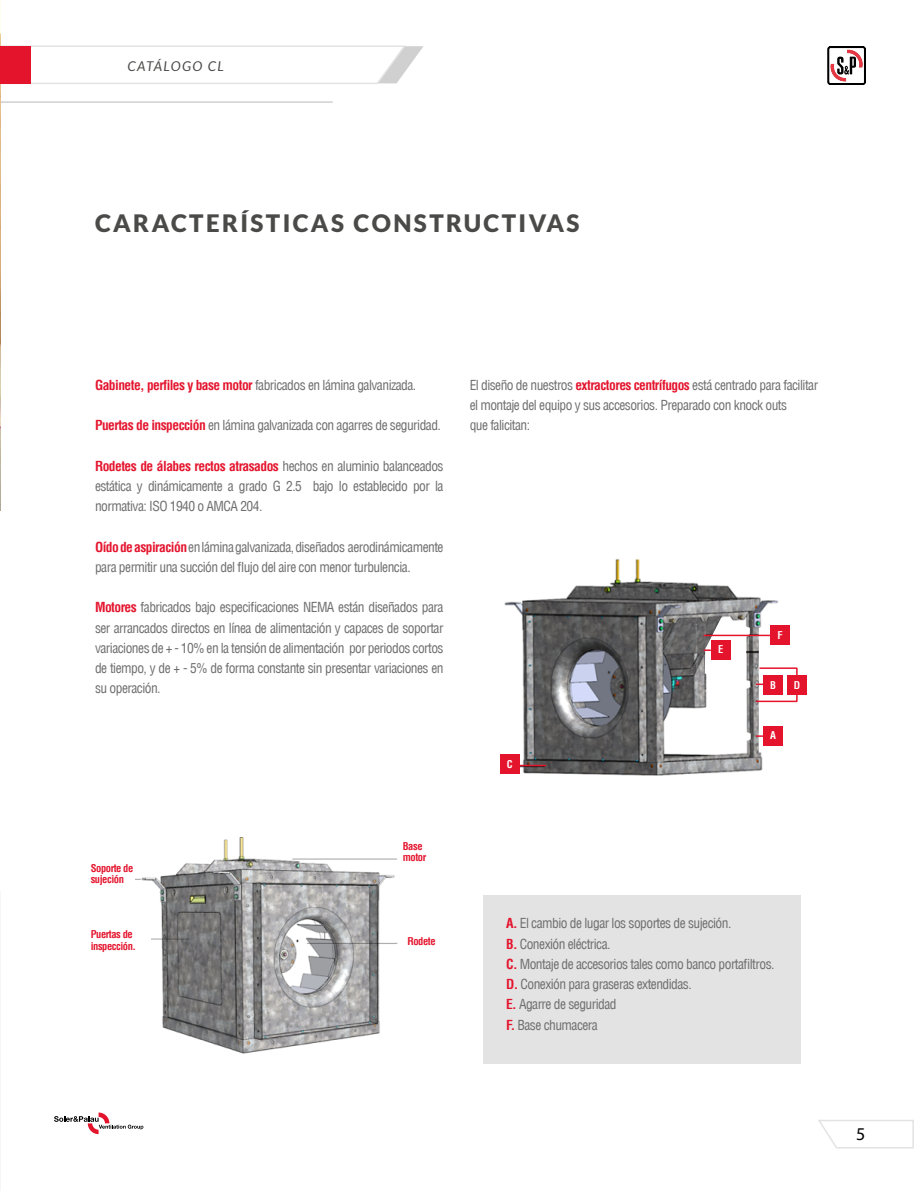
<style>
.page{position:relative;width:915px;height:1191px;background:#fff}
.page>*{position:absolute;margin:0;border:0;box-sizing:border-box;transform-origin:0 0}
.t1{font:900 24px "Lato";letter-spacing:.1em;color:#4a4a49}
.t2{font:18px "Myriad Pro";color:#000}
.t3{font:condensed 13.5px/20.2px "Helvetica LT";letter-spacing:-.04em;color:#706f6f}
.t4{font:italic 13.5px "Lato";letter-spacing:.1em;color:#4a4a49}
.t5{font:700 condensed 10.5px/11.2px "Helvetica LT";letter-spacing:-.04em;color:#e4142d}
.t6{font:700 condensed 10.5px "Helvetica LT";color:#fff}
.s1{font-weight:700;color:#e4142d}
</style>
<div class="page">
<svg style="left:1px;top:45px;width:422px;height:39px"></svg>
<svg style="left:818px;top:1120px;width:96px;height:29px"></svg>
<hr style="left:1px;top:101px;width:331px;height:2px;background:#d0d0d0">
<svg style="left:54px;top:1112px;width:89px;height:22px"></svg>
<svg style="left:827px;top:46px;width:39px;height:39px"></svg>
<img style="left:0;top:0;width:1px;height:510px">
<hr style="left:0;top:891px;width:1px;height:300px;background:#f6f6f6">
<div style="left:482px;top:894px;width:318px;height:169px;background:#e3e3e3"></div>
<img style="left:504px;top:558px;width:275px;height:218px">
<div style="left:499px;top:754px;width:20px;height:20px;background:#e4142d"></div>
<div style="left:0;top:46px;width:31px;height:37px;background:#e4142d"></div>
<img style="left:135px;top:837px;width:263px;height:217px">
<div style="left:63px;top:924px;width:88px;height:37px;background:#fff"></div>
<div style="left:786px;top:675px;width:20px;height:20px;background:#e4142d"></div>
<hr style="left:516px;top:764px;width:30px;height:2px;background:#e4142d">
<svg style="left:703px;top:617px;width:95px;height:135px"></svg>
<p class="t4" style="left:128px;top:59px;width:98px">CATÁLOGO CL</p>
<h1 class="t1" style="left:95px;top:209px;width:486px">CARACTERÍSTICAS CONSTRUCTIVAS</h1>
<p class="t3" style="left:95px;top:374px;width:323px"><span class="s1">Gabinete, perfiles y base motor</span> fabricados en lámina galvanizada.</p>
<p class="t3" style="left:95px;top:415px;width:347px"><span class="s1">Puertas de inspección</span> en lámina galvanizada con agarres de seguridad.</p>
<p class="t3" style="left:95px;top:455px;width:350px;text-align:justify"><span class="s1">Rodetes de álabes rectos atrasados</span> hechos en aluminio balanceados estática y dinámicamente a grado G 2.5 bajo lo establecido por la normativa: ISO 1940 o AMCA 204.</p>
<p class="t3" style="left:95px;top:536px;width:350px"><span class="s1">Oído de aspiración</span> en lámina galvanizada, diseñados aerodinámicamente para permitir una succión del flujo del aire con menor turbulencia.</p>
<p class="t3" style="left:95px;top:597px;width:350px;text-align:justify"><span class="s1">Motores</span> fabricados bajo especificaciones NEMA están diseñados para ser arrancados directos en línea de alimentación y capaces de soportar variaciones de + - 10% en la tensión de alimentación por periodos cortos de tiempo, y de + - 5% de forma constante sin presentar variaciones en su operación.</p>
<p class="t3" style="left:469px;top:374px;width:350px">El diseño de nuestros <span class="s1">extractores centrífugos</span> está centrado para facilitar el montaje del equipo y sus accesorios. Preparado con knock outs<br>que falicitan:</p>
<p class="t6" style="left:506px;top:757px;width:7px">C</p>
<p class="t6" style="left:717px;top:643px;width:7px">E</p>
<p class="t6" style="left:777px;top:628px;width:7px">F</p>
<p class="t6" style="left:769px;top:678px;width:7px">B</p>
<p class="t6" style="left:793px;top:678px;width:8px">D</p>
<p class="t6" style="left:769px;top:729px;width:7px">A</p>
<p class="t5" style="left:91px;top:862px;width:44px">Soporte de sujeción</p>
<p class="t5" style="left:91px;top:929px;width:47px">Puertas de inspección.</p>
<p class="t5" style="left:403px;top:840px;width:25px">Base motor</p>
<p class="t5" style="left:407px;top:935px;width:30px">Rodete</p>
<p class="t3" style="left:506px;top:913px;width:270px"><span class="s1">A.</span> El cambio de lugar los soportes de sujeción.<br><span class="s1">B.</span> Conexión eléctrica.<br><span class="s1">C.</span> Montaje de accesorios tales como banco portafiltros.<br><span class="s1">D.</span> Conexión para graseras extendidas.<br><span class="s1">E.</span> Agarre de seguridad<br><span class="s1">F.</span> Base chumacera</p>
<h2 class="t2" style="left:856px;top:1122px;width:11px">5</h2>
</div>
